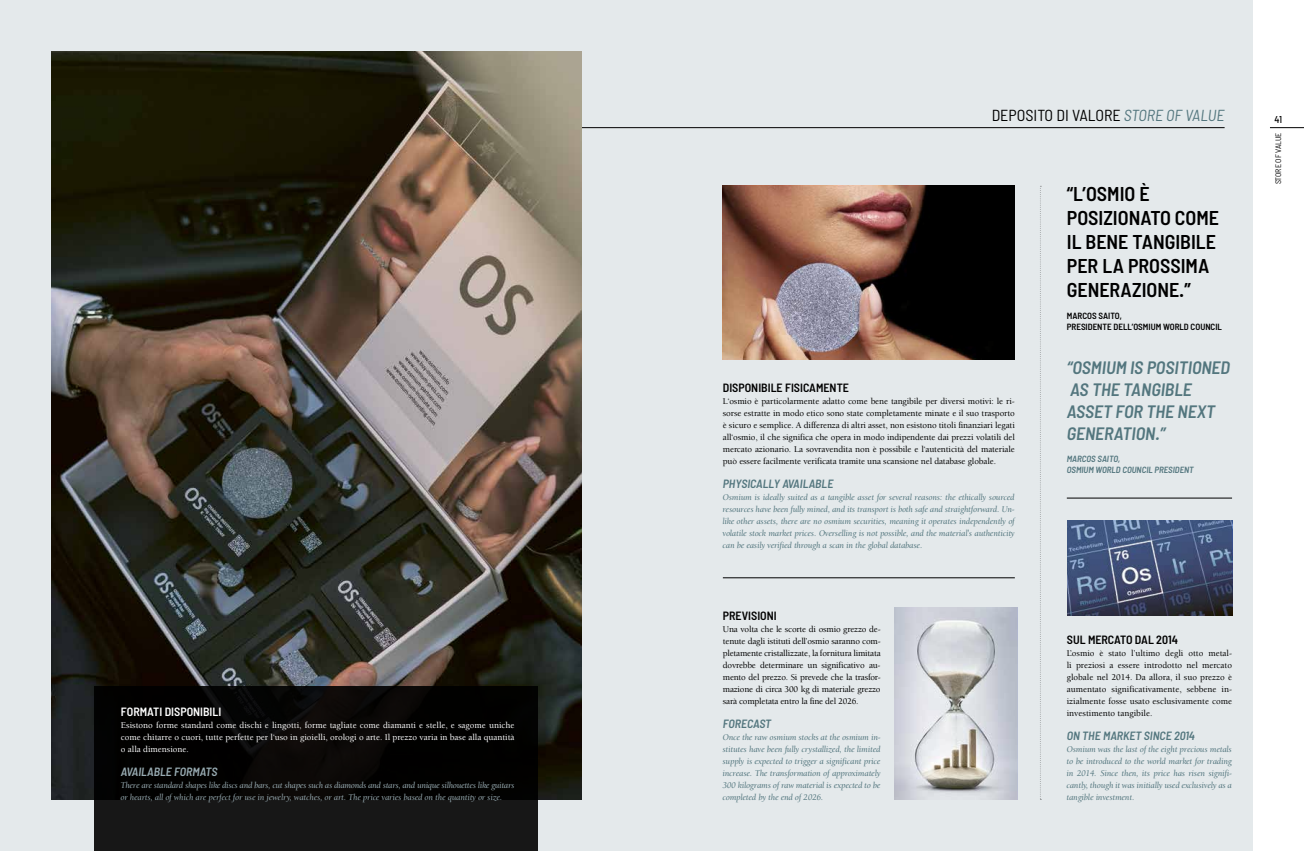
<style>
.page{position:relative;width:1304px;height:851px;background:#fff}
.page>*{position:absolute;margin:0;border:0;box-sizing:border-box;transform-origin:0 0}
.t1{font:600 semi-condensed 20px/24px "Barlow";color:#000}
.t2{font:italic 600 semi-condensed 18px/22px "Barlow";color:#53767e}
.t3{font:semi-condensed 16px "Barlow";color:#000}
.t4{font:600 semi-condensed 12px "Barlow";color:#000}
.t5{font:italic 600 semi-condensed 12px "Barlow";color:#53767e}
.t6{font:600 semi-condensed 12px "Barlow";color:#fff}
.t7{font:italic 600 semi-condensed 12px "Barlow";color:#98abb2}
.t8{font:500 semi-condensed 10px "Barlow";color:#000}
.t9{font:500 9px/12px "Berkeley";letter-spacing:-.01em;color:#000;text-align:justify}
.t10{font:9px/12px "Berkeley Oldstyle IT Cby BT Med Ital";color:#53767e;text-align:justify}
.t11{font:9px/12px "Berkeley Oldstyle IT Cby BT Med Ital";letter-spacing:-.01em;color:#98abb2}
.t12{font:500 9px/12px "Berkeley";color:#fff;text-align:justify}
.t13{font:600 semi-condensed 9px/11px "Barlow";color:#000}
.t14{font:italic 600 semi-condensed 9px/11px "Barlow";color:#53767e}
.t15{font:semi-condensed 8px "Barlow";color:#000}
.s1{font-style:italic;color:#53767e}
</style>
<div class="page">
<hr style="left:1270px;top:127px;width:34px;height:1px;background:#000">
<div style="left:0;top:0;width:1253px;height:850px;background:#e4e9eb"></div>
<hr style="left:51px;top:127px;width:1174px;height:1px;background:#000">
<hr style="left:1067px;top:497px;width:165px;height:1px;background:#000">
<hr style="left:723px;top:577px;width:292px;height:1px;background:#000">
<svg style="left:1040px;top:186px;width:1px;height:613px"></svg>
<img style="left:51px;top:51px;width:530px;height:748px">
<img style="left:723px;top:186px;width:292px;height:173px">
<svg style="left:1067px;top:520px;width:165px;height:95px;background:#465475"></svg>
<svg style="left:895px;top:607px;width:122px;height:192px"></svg>
<div style="left:94px;top:685px;width:444px;height:165px;background:linear-gradient(to bottom,#000,#151515)"></div>
<h3 class="t6" style="left:121px;top:704px;width:102px">FORMATI DISPONIBILI</h3>
<p class="t12" style="left:121px;top:719px;width:395px">Esistono forme standard come dischi e lingotti, forme tagliate come diamanti e stelle, e sagome uniche come chitarre o cuori, tutte perfette per l‘uso in gioielli, orologi o arte. Il prezzo varia in base alla quantità o alla dimensione.</p>
<h3 class="t7" style="left:121px;top:764px;width:98px">AVAILABLE FORMATS</h3>
<p class="t11" style="left:121px;top:778px;width:395px">There are standard shapes like discs and bars, cut shapes such as diamonds and stars, and unique silhouettes like guitars or hearts, all of which are perfect for use in jewelry, watches, or art. The price varies based on the quantity or size.</p>
<h3 class="t3" style="left:992px;top:105px;width:234px">DEPOSITO DI VALORE <span class="s1">STORE OF VALUE</span></h3>
<h3 class="t4" style="left:723px;top:380px;width:128px">DISPONIBILE FISICAMENTE</h3>
<p class="t9" style="left:723px;top:395px;width:293px">L‘osmio è particolarmente adatto come bene tangibile per diversi motivi: le ri&shy;sorse estratte in modo etico sono state completamente minate e il suo trasporto è sicuro e semplice. A differenza di altri asset, non esistono titoli finanziari legati all‘osmio, il che significa che opera in modo indipendente dai prezzi volatili del mercato azionario. La sovravendita non è possibile e l‘autenticità del materiale può essere facilmente verificata tramite una scansione nel database globale.</p>
<h3 class="t5" style="left:723px;top:476px;width:112px">PHYSICALLY AVAILABLE</h3>
<p class="t10" style="left:723px;top:490px;width:294px">Osmium is ideally suited as a tangible asset for several reasons: the ethically sourced resources have been fully mined, and its transport is both safe and straightforward. Un&shy;like other assets, there are no osmium securities, meaning it operates independently of volatile stock market prices. Overselling is not possible, and the material's authenticity can be easily verified through a scan in the global database.</p>
<h3 class="t4" style="left:723px;top:608px;width:55px">PREVISIONI</h3>
<p class="t9" style="left:723px;top:623px;width:159px">Una volta che le scorte di osmio grezzo de&shy;tenute dagli istituti dell’osmio saranno com&shy;pletamente cristallizzate, la fornitura limitata dovrebbe determinare un significativo au&shy;mento del prezzo. Si prevede che la trasfor&shy;mazione di circa 300 kg di materiale grezzo sarà completata entro la fine del 2026.</p>
<h3 class="t5" style="left:723px;top:716px;width:50px">FORECAST</h3>
<p class="t10" style="left:723px;top:730px;width:159px">Once the raw osmium stocks at the osmium in&shy;stitutes have been fully crystallized, the limited supply is expected to trigger a significant price increase. The transformation of approximately 300 kilograms of raw material is expected to be completed by the end of 2026.</p>
<h1 class="t1" style="left:1067px;top:181px;width:154px">“L’OSMIO È<br>POSIZIONATO COME<br>IL BENE TANGIBILE<br>PER LA PROSSIMA<br>GENERAZIONE.”</h1>
<p class="t13" style="left:1067px;top:310px;width:157px">MARCOS SAITO,<br>PRESIDENTE DELL’OSMIUM WORLD COUNCIL</p>
<h2 class="t2" style="left:1067px;top:356px;width:165px">“OSMIUM IS POSITIONED<br>AS THE TANGIBLE<br>ASSET FOR THE NEXT<br>GENERATION.”</h2>
<p class="t14" style="left:1067px;top:453px;width:128px">MARCOS SAITO,<br>OSMIUM WORLD COUNCIL PRESIDENT</p>
<h3 class="t4" style="left:1067px;top:632px;width:113px">SUL MERCATO DAL 2014</h3>
<p class="t9" style="left:1067px;top:647px;width:167px">L’osmio è stato l’ultimo degli otto metal&shy;li preziosi a essere introdotto nel mercato globale nel 2014. Da allora, il suo prezzo è aumentato significativamente, sebbene in&shy;izialmente fosse usato esclusivamente come investimento tangibile.</p>
<h3 class="t5" style="left:1067px;top:728px;width:130px">ON THE MARKET SINCE 2014</h3>
<p class="t10" style="left:1067px;top:742px;width:167px">Osmium was the last of the eight precious metals to be introduced to the world market for trading in 2014. Since then, its price has risen signifi&shy;cantly, though it was initially used exclusively as a tangible investment.</p>
<p class="t8" style="left:1275px;top:113px;width:9px">41</p>
<p class="t15" style="left:1273px;top:184px;width:53px;rotate:-90deg">STORE OF VALUE</p>
</div>
